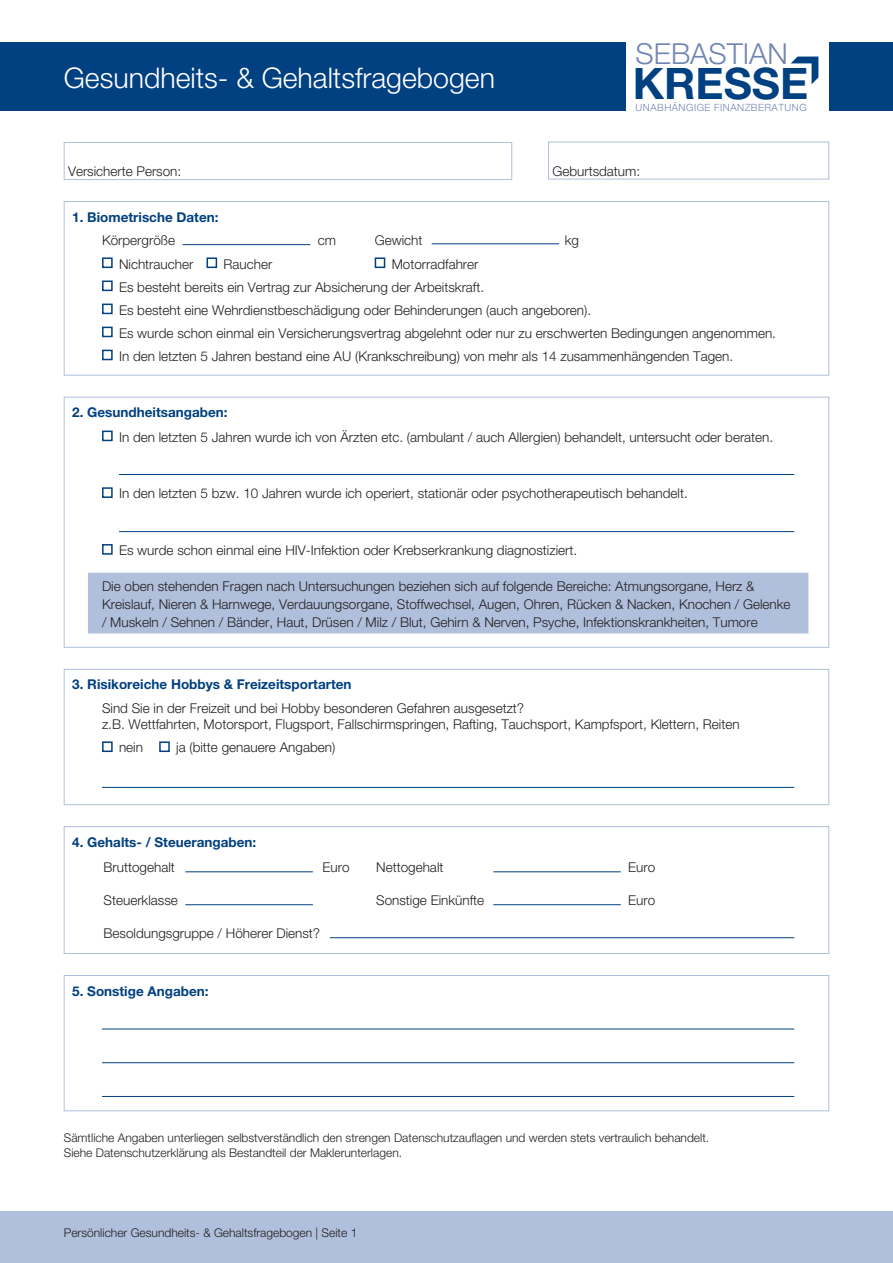
<style>
.page{position:relative;width:893px;height:1263px;background:#fff}
.page>*{position:absolute;margin:0;border:0;box-sizing:border-box;transform-origin:0 0}
.t1{font:700 43.5px "Helvetica Neue";color:#014081}
.t2{font:300 28.95px "Helvetica Neue";color:#7186b4}
.t3{font:300 28.5px "Helvetica Neue";color:#fff}
.t4{font:300 13.5px/23.1px "Helvetica Neue";color:#231f20}
.t5{font:700 13.5px "Helvetica Neue";color:#014081}
.t6{font:300 12px/14.4px "Helvetica Neue";color:#231f20}
.t7{font:300 9.9px "Helvetica Neue";letter-spacing:.05em;color:#7186b4}
</style>
<div class="page">
<div style="left:0;top:43px;width:625px;height:68px;background:#014081"></div>
<div style="left:829px;top:43px;width:64px;height:68px;background:#014081"></div>
<svg style="left:791px;top:57px;width:27px;height:27px"></svg>
<div style="left:0;top:1212px;width:893px;height:51px;background:#b0bfdb"></div>
<div style="left:64px;top:669px;width:765px;height:136px;border:1px solid #b0bfdb"></div>
<hr style="left:102px;top:787px;width:692px;height:1px;background:#014081">
<div style="left:102px;top:741px;width:11px;height:11px;border:2px solid #014081"></div>
<div style="left:159px;top:741px;width:11px;height:11px;border:2px solid #014081"></div>
<div style="left:64px;top:201px;width:765px;height:174px;border:1px solid #b0bfdb"></div>
<hr style="left:183px;top:244px;width:127px;height:1px;background:#014081">
<hr style="left:432px;top:243px;width:127px;height:1px;background:#014081">
<div style="left:102px;top:257px;width:11px;height:11px;border:2px solid #014081"></div>
<div style="left:207px;top:257px;width:10px;height:11px;border:2px solid #014081"></div>
<div style="left:102px;top:280px;width:11px;height:11px;border:2px solid #014081"></div>
<div style="left:102px;top:304px;width:11px;height:10px;border:2px solid #014081"></div>
<div style="left:102px;top:327px;width:11px;height:10px;border:2px solid #014081"></div>
<div style="left:375px;top:257px;width:10px;height:11px;border:2px solid #014081"></div>
<div style="left:102px;top:350px;width:11px;height:10px;border:2px solid #014081"></div>
<div style="left:64px;top:826px;width:765px;height:128px;border:1px solid #b0bfdb"></div>
<hr style="left:185px;top:871px;width:128px;height:1px;background:#014081">
<hr style="left:185px;top:904px;width:128px;height:1px;background:#014081">
<hr style="left:493px;top:871px;width:128px;height:1px;background:#014081">
<hr style="left:493px;top:904px;width:128px;height:1px;background:#014081">
<hr style="left:330px;top:937px;width:464px;height:1px;background:#014081">
<div style="left:64px;top:975px;width:765px;height:136px;border:1px solid #b0bfdb"></div>
<hr style="left:102px;top:1029px;width:692px;height:1px;background:#014081">
<hr style="left:102px;top:1062px;width:692px;height:1px;background:#014081">
<hr style="left:102px;top:1096px;width:692px;height:1px;background:#014081">
<hr style="left:119px;top:474px;width:675px;height:1px;background:#014081">
<hr style="left:119px;top:531px;width:675px;height:1px;background:#014081">
<div style="left:64px;top:397px;width:765px;height:251px;border:1px solid #b0bfdb"></div>
<div style="left:102px;top:431px;width:11px;height:10px;border:2px solid #014081"></div>
<div style="left:102px;top:487px;width:11px;height:11px;border:2px solid #014081"></div>
<div style="left:102px;top:544px;width:11px;height:11px;border:2px solid #014081"></div>
<div style="left:88px;top:573px;width:720px;height:60px;background:#b0bfdb"></div>
<div style="left:64px;top:142px;width:448px;height:38px;border:1px solid #b0bfdb"></div>
<div style="left:548px;top:142px;width:281px;height:37px;border:1px solid #b0bfdb"></div>
<h3 class="t3" style="left:64px;top:61px;width:433px">Gesundheits- &amp; Gehaltsfragebogen</h3>
<h2 class="t2" style="left:636px;top:36px;width:154px">SEBASTIAN</h2>
<h1 class="t1" style="left:633px;top:57px;width:177px">KRESSE</h1>
<p class="t7" style="left:636px;top:102px;width:173px">UNABHÄNGIGE FINANZBERATUNG</p>
<p class="t4" style="left:68px;top:159px;width:115px">Versicherte Person:</p>
<p class="t4" style="left:552px;top:159px;width:89px">Geburtsdatum:</p>
<p class="t5" style="left:72px;top:208px;width:148px">1. Biometrische Daten:</p>
<p class="t4" style="left:119px;top:252px;width:76px">Nichtraucher</p>
<p class="t4" style="left:224px;top:252px;width:50px">Raucher</p>
<p class="t4" style="left:392px;top:252px;width:88px">Motorradfahrer</p>
<p class="t4" style="left:318px;top:228px;width:20px">cm</p>
<p class="t4" style="left:375px;top:228px;width:49px">Gewicht</p>
<p class="t4" style="left:565px;top:228px;width:16px">kg</p>
<p class="t4" style="left:102px;top:228px;width:75px">Körpergröße</p>
<p class="t4" style="left:119px;top:275px;width:658px">Es besteht bereits ein Vertrag zur Absicherung der Arbeitskraft.<br>Es besteht eine Wehrdienstbeschädigung oder Behinderungen (auch angeboren).<br>Es wurde schon einmal ein Versicherungsvertrag abgelehnt oder nur zu erschwerten Bedingungen angenommen.</p>
<p class="t4" style="left:119px;top:344px;width:616px">In den letzten 5 Jahren bestand eine AU (Krankschreibung) von mehr als 14 zusammenhängenden Tagen.</p>
<p class="t5" style="left:72px;top:404px;width:157px">2. Gesundheitsangaben:</p>
<p class="t4" style="left:119px;top:425px;width:656px">In den letzten 5 Jahren wurde ich von Ärzten etc. (ambulant / auch Allergien) behandelt, untersucht oder beraten.</p>
<p class="t4" style="left:119px;top:482px;width:570px">In den letzten 5 bzw. 10 Jahren wurde ich operiert, stationär oder psychotherapeutisch behandelt.</p>
<p class="t4" style="left:119px;top:538px;width:460px">Es wurde schon einmal eine HIV-Infektion oder Krebserkrankung diagnostiziert.</p>
<p class="t4" style="left:102px;top:577px;width:690px;line-height:18px">Die oben stehenden Fragen nach Untersuchungen beziehen sich auf folgende Bereiche: Atmungsorgane, Herz &amp;<br>Kreislauf, Nieren &amp; Harnwege, Verdauungsorgane, Stoffwechsel, Augen, Ohren, Rücken &amp; Nacken, Knochen / Gelenke / Muskeln / Sehnen / Bänder, Haut, Drüsen / Milz / Blut, Gehirn &amp; Nerven, Psyche, Infektionskrankheiten, Tumore</p>
<p class="t5" style="left:72px;top:676px;width:281px">3. Risikoreiche Hobbys &amp; Freizeitsportarten</p>
<p class="t4" style="left:102px;top:700px;width:639px;line-height:16.2px">Sind Sie in der Freizeit und bei Hobby besonderen Gefahren ausgesetzt?<br>z.B. Wettfahrten, Motorsport, Flugsport, Fallschirmspringen, Rafting, Tauchsport, Kampfsport, Klettern, Reiten</p>
<p class="t4" style="left:119px;top:736px;width:26px">nein</p>
<p class="t4" style="left:176px;top:736px;width:161px">ja (bitte genauere Angaben)</p>
<p class="t5" style="left:72px;top:834px;width:186px">4. Gehalts- / Steuerangaben:</p>
<p class="t4" style="left:104px;top:856px;width:73px">Bruttogehalt</p>
<p class="t4" style="left:104px;top:888px;width:76px">Steuerklasse</p>
<p class="t4" style="left:104px;top:921px;width:218px">Besoldungsgruppe / Höherer Dienst?</p>
<p class="t4" style="left:323px;top:856px;width:29px">Euro</p>
<p class="t4" style="left:628px;top:856px;width:29px">Euro</p>
<p class="t4" style="left:628px;top:889px;width:29px">Euro</p>
<p class="t4" style="left:376px;top:856px;width:69px">Nettogehalt</p>
<p class="t4" style="left:376px;top:888px;width:110px">Sonstige Einkünfte</p>
<p class="t5" style="left:72px;top:982px;width:138px">5. Sonstige Angaben:</p>
<p class="t6" style="left:64px;top:1130px;width:647px">Sämtliche Angaben unterliegen selbstverständlich den strengen Datenschutzauflagen und werden stets vertraulich behandelt.<br>Siehe Datenschutzerklärung als Bestandteil der Maklerunterlagen.</p>
<p class="t6" style="left:64px;top:1226px;width:295px">Persönlicher Gesundheits- &amp; Gehaltsfragebogen | Seite 1</p>
</div>
